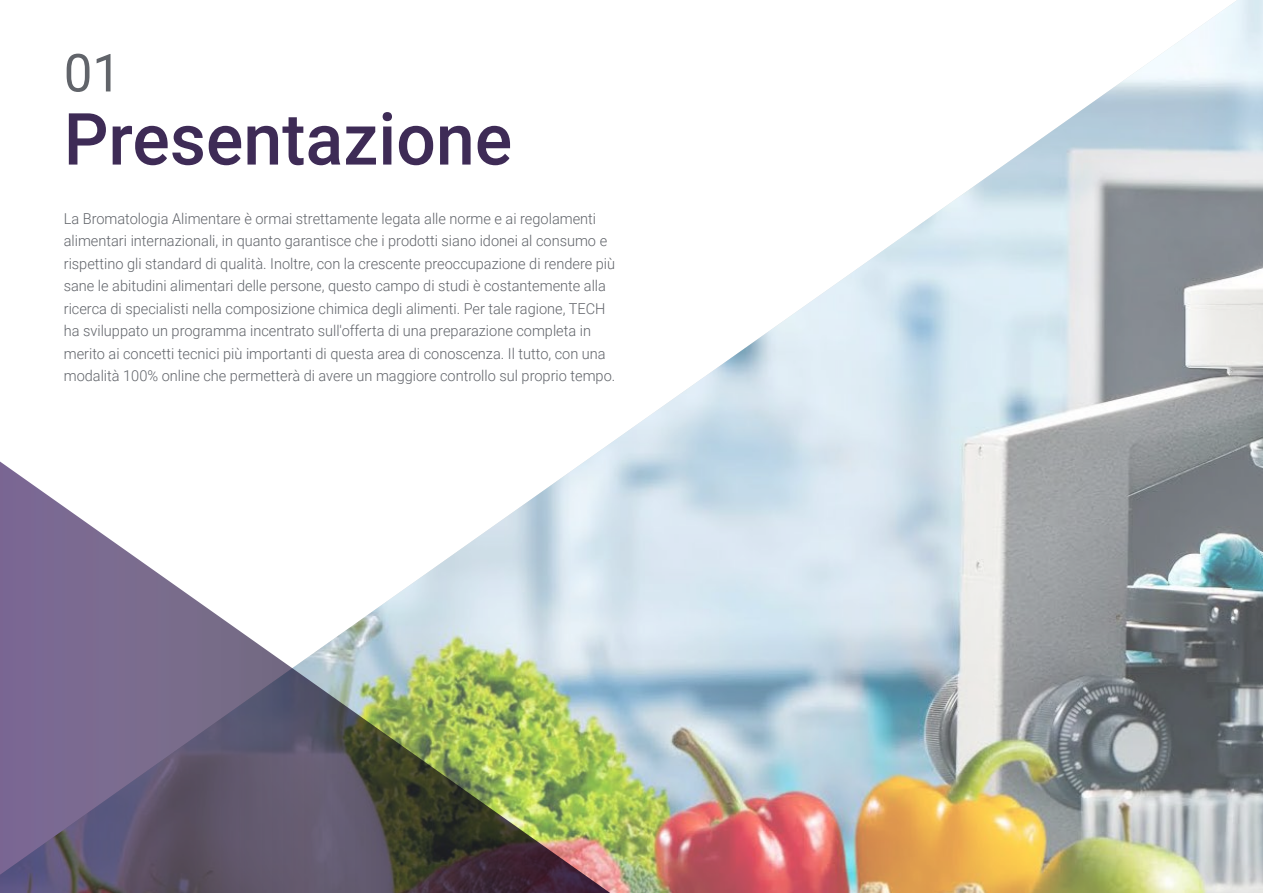
<style>
.page{position:relative;width:1263px;height:893px;background:#fff}
.page>*{position:absolute;margin:0;border:0;box-sizing:border-box;transform-origin:0 0}
.t1{font:500 72px "Roboto";color:#3e2b56}
.t2{font:52.5px "Roboto";color:#61646a}
.t3{font:300 15px/22.5px "Roboto";color:#61646a}
</style>
<div class="page">
<img style="left:607px;top:0;width:656px;height:893px">
<svg style="left:0;top:446px;width:640px;height:447px"></svg>
<h2 class="t2" style="left:64px;top:36px;width:59px">01</h2>
<h1 class="t1" style="left:64px;top:89px;width:450px">Presentazione</h1>
<p class="t3" style="left:64px;top:207px;width:553px">La Bromatologia Alimentare è ormai strettamente legata alle norme e ai regolamenti alimentari internazionali, in quanto garantisce che i prodotti siano idonei al consumo e rispettino gli standard di qualità. Inoltre, con la crescente preoccupazione di rendere più sane le abitudini alimentari delle persone, questo campo di studi è costantemente alla ricerca di specialisti nella composizione chimica degli alimenti. Per tale ragione, TECH ha sviluppato un programma incentrato sull'offerta di una preparazione completa in merito ai concetti tecnici più importanti di questa area di conoscenza. Il tutto, con una modalità 100% online che permetterà di avere un maggiore controllo sul proprio tempo.</p>
</div>
